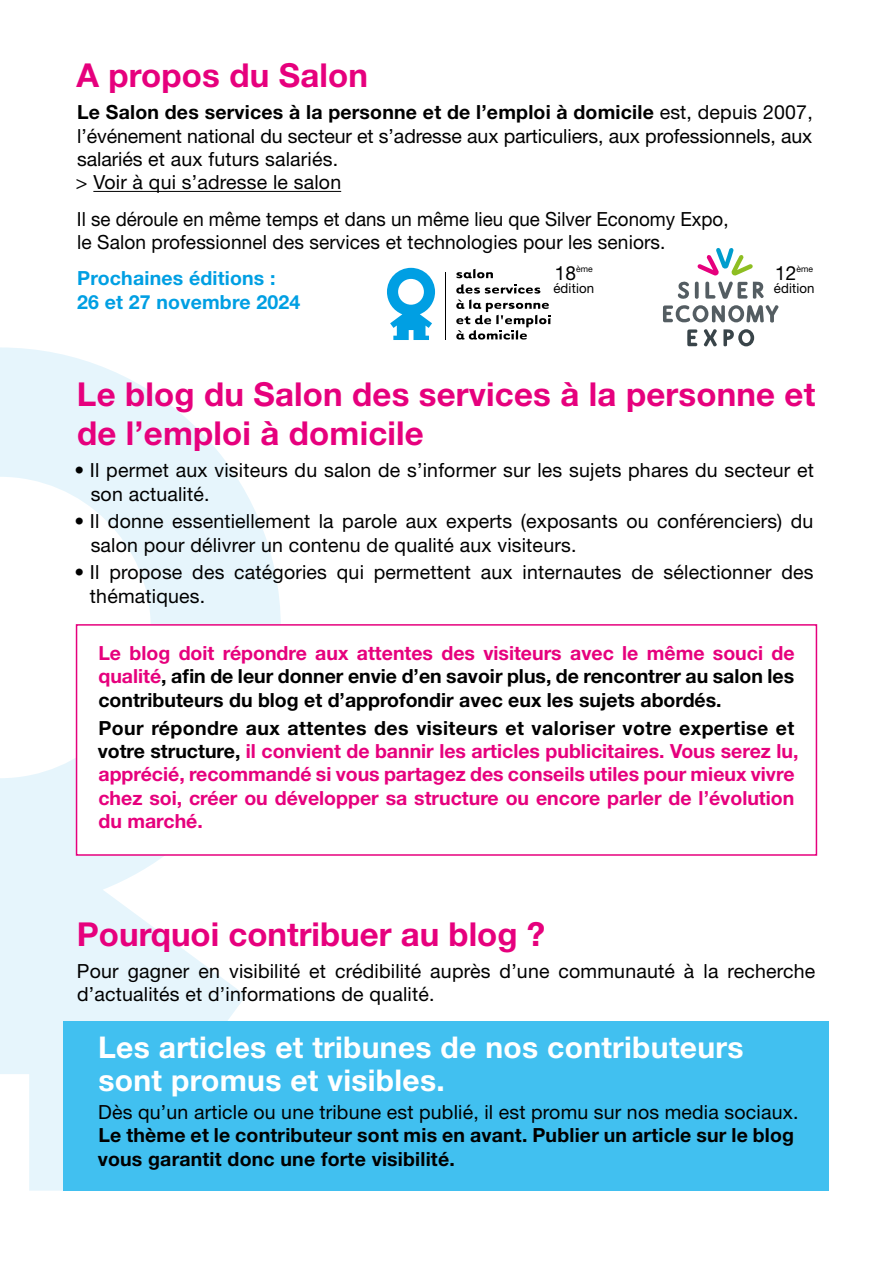
<style>
.page{position:relative;width:893px;height:1263px;background:#fff}
.page>*{position:absolute;margin:0;border:0;box-sizing:border-box;transform-origin:0 0}
.t1{font:700 33px/39.6px "Helvetica Neue LT Std";letter-spacing:.005em;color:#e6007d}
.t2{font:700 30px/33px "Helvetica Neue LT Std";letter-spacing:.01em;color:#fff}
.t3{font:19.5px/23.4px "Helvetica Neue LT Std";letter-spacing:.01em;color:#000}
.t4{font:700 19.5px/23.4px "Helvetica Neue LT Std";letter-spacing:.01em;color:#000;text-align:justify}
.t5{font:700 19.5px/23.4px "Helvetica Neue LT Std";color:#e6007d}
.t6{font:19.5px/23.4px "Helvetica Neue LT Std";letter-spacing:.01em;color:#000;scale:.96 1}
.t7{font:700 19.5px/23.4px "Helvetica Neue LT Std";letter-spacing:.01em;color:#009fe3}
.t8{font:13.5px "Helvetica Neue LT Std";letter-spacing:.01em;color:#000}
.t9{font:8.7px "Helvetica Neue LT Std";letter-spacing:.005em;color:#000}
.s1{font-weight:700}
.s2{color:#e6007d}
.s3{color:#000}
</style>
<div class="page">
<svg style="left:0;top:347px;width:281px;height:844px;fill:#e6f5fc"></svg>
<div style="left:64px;top:1022px;width:765px;height:169px;background:#41c0f0"></div>
<hr style="left:93px;top:191px;width:248px;height:1px;background:#000">
<div style="left:77px;top:625px;width:739px;height:230px;background:#fff"></div>
<div style="left:76px;top:624px;width:741px;height:232px;border:2px solid #e6007d"></div>
<hr style="left:446px;top:272px;width:1px;height:68px;background:#000">
<svg style="left:387px;top:268px;width:48px;height:72px"></svg>
<svg style="left:456px;top:269px;width:37px;height:9px"></svg>
<svg style="left:456px;top:284px;width:94px;height:56px"></svg>
<svg style="left:663px;top:248px;width:116px;height:99px"></svg>
<h1 class="t1" style="left:76px;top:55px;width:293px">A propos du Salon</h1>
<p class="t3" style="left:76px;top:100px;width:738px"><span class="s1">Le Salon des services à la personne et de l’emploi à domicile</span> est, depuis 2007, l’événement national du secteur et s’adresse aux particuliers, aux professionnels, aux salariés et aux futurs salariés.<br>&gt; Voir à qui s’adresse le salon</p>
<p class="t6" style="left:77px;top:207px;width:680px">Il se déroule en même temps et dans un même lieu que Silver Economy Expo, le Salon professionnel des services et technologies pour les seniors.</p>
<p class="t7" style="left:77px;top:266px;width:225px">Prochaines éditions :<br>26 et 27 novembre 2024</p>
<p class="t3" style="left:555px;top:261px;width:23px">18</p>
<p class="t9" style="left:576px;top:263px;width:18px">ème</p>
<p class="t8" style="left:553px;top:280px;width:42px">édition</p>
<p class="t3" style="left:775px;top:261px;width:23px">12</p>
<p class="t9" style="left:797px;top:263px;width:18px">ème</p>
<p class="t8" style="left:774px;top:280px;width:42px">édition</p>
<h1 class="t1" style="left:77px;top:373px;width:740px">Le blog du Salon des services à la personne et de l’emploi à domicile</h1>
<p class="t3" style="left:91px;top:458px;width:725px;text-indent:-16px">• Il permet aux visiteurs du salon de s’informer sur les sujets phares du secteur et son actualité.</p>
<p class="t3" style="left:91px;top:509px;width:724px;text-indent:-16px">• Il donne essentiellement la parole aux experts (exposants ou conférenciers) du salon pour délivrer un contenu de qualité aux visiteurs.</p>
<p class="t3" style="left:90px;top:560px;width:725px;text-indent:-16px">• Il propose des catégories qui permettent aux internautes de sélectionner des thématiques.</p>
<p class="t4" style="left:98px;top:641px;width:698px"><span class="s2">Le blog doit répondre aux attentes des visiteurs avec le même souci de qualité</span>, afin de leur donner envie d’en savoir plus, de rencontrer au salon les contributeurs du blog et d’approfondir avec eux les sujets abordés.</p>
<p class="t5" style="left:98px;top:715px;width:702px"><span class="s3">Pour répondre aux attentes des visiteurs et valoriser votre expertise et votre structure,</span> il convient de bannir les articles publicitaires. Vous serez lu, apprécié, recommandé si vous partagez des conseils utiles pour mieux vivre chez soi, créer ou développer sa structure ou encore parler de l’évolution du marché.</p>
<h1 class="t1" style="left:77px;top:913px;width:470px">Pourquoi contribuer au blog ?</h1>
<p class="t3" style="left:77px;top:959px;width:740px">Pour gagner en visibilité et crédibilité auprès d’une communauté à la recherche d’actualités et d’informations de qualité.</p>
<h2 class="t2" style="left:98px;top:1030px;width:647px">Les articles et tribunes de nos contributeurs sont promus et visibles.</h2>
<p class="t3" style="left:98px;top:1100px;width:702px">Dès qu’un article ou une tribune est publié, il est promu sur nos media sociaux.</p>
<p class="t4" style="left:98px;top:1123px;width:698px">Le thème et le contributeur sont mis en avant. Publier un article sur le blog vous garantit donc une forte visibilité.</p>
</div>
